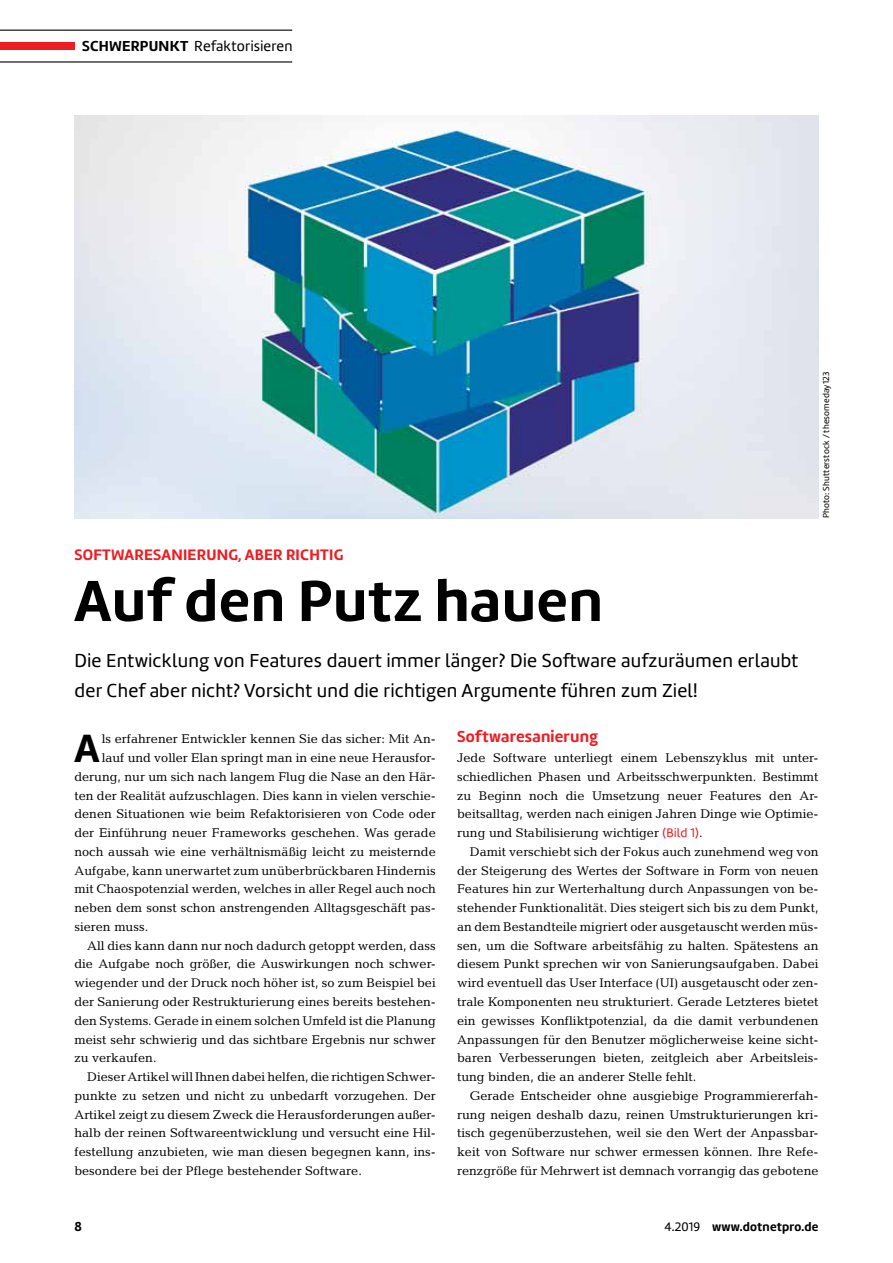
<style>
.page{position:relative;width:893px;height:1263px;background:#fff}
.page>*{position:absolute;margin:0;border:0;box-sizing:border-box;transform-origin:0 0}
.t1{font:700 60px "Amelia";color:#000}
.t2{font:700 40.8px "Amelia";color:#000}
.t3{font:19.5px/30px "Amelia";letter-spacing:.015em;color:#000}
.t4{font:700 16.5px "Amelia";letter-spacing:.015em;color:#ed1d24}
.t5{font:700 15.75px "Amelia";letter-spacing:.015em;color:#ed1d24}
.t6{font:15px "Amelia";letter-spacing:.015em;color:#000}
.t7{font:700 13.5px "Amelia";color:#000}
.t8{font:12.75px/18.8px "Candida Std";color:#000;text-align:justify}
.t9{font:700 12.75px "Amelia";color:#000}
.t10{font:9px "Amelia";letter-spacing:.015em;color:#000}
.s1{font-weight:700}
.s2{font-family:"Amelia";color:#ed1d24}
.s3{font-weight:400}
</style>
<div class="page">
<img style="left:74px;top:115px;width:745px;height:403px">
<hr style="left:0;top:30px;width:292px;height:1px;background:#000">
<hr style="left:0;top:61px;width:292px;height:2px;background:#000">
<div style="left:0;top:42px;width:74px;height:8px;background:#ed1d24"></div>
<p class="t6" style="left:82px;top:37px;width:212px"><span class="s1">Schwerpunkt</span> Refaktorisieren</p>
<p class="t5" style="left:74px;top:545px;width:270px">Softwaresanierung, aber richtig</p>
<h1 class="t1" style="left:74px;top:566px;width:530px">Auf den Putz hauen</h1>
<h3 class="t3" style="left:74px;top:646px;width:725px">Die Entwicklung von Features dauert immer länger? Die Software aufzuräumen erlaubt der Chef aber nicht? Vorsicht und die richtigen Argumente führen zum Ziel!</h3>
<p class="t10" style="left:821px;top:518px;width:148px;rotate:-90deg">Photo: Shutterstock / thesomeday123</p>
<h2 class="t2" style="left:75px;top:724px;width:27px">A</h2>
<p class="t8" style="left:102px;top:730px;width:336px">ls erfahrener Entwickler kennen Sie das sicher: Mit An-</p>
<p class="t8" style="left:102px;top:748px;width:336px">lauf und voller Elan springt man in eine neue Herausfor-</p>
<p class="t8" style="left:74px;top:767px;width:363px">derung, nur um sich nach langem Flug die Nase an den Här-</p>
<p class="t8" style="left:74px;top:786px;width:363px">ten der Realität aufzuschlagen. Dies kann in vielen verschie-</p>
<p class="t8" style="left:74px;top:805px;width:363px">denen Situationen wie beim Refaktorisieren von Code oder</p>
<p class="t8" style="left:74px;top:823px;width:363px">der Einführung neuer Frameworks geschehen. Was gerade</p>
<p class="t8" style="left:74px;top:842px;width:363px">noch aussah wie eine verhältnismäßig leicht zu meisternde</p>
<p class="t8" style="left:74px;top:861px;width:363px">Aufgabe, kann unerwartet zum unüberbrückbaren Hindernis</p>
<p class="t8" style="left:74px;top:880px;width:363px">mit Chaospotenzial werden, welches in aller Regel auch noch</p>
<p class="t8" style="left:74px;top:898px;width:363px">neben dem sonst schon anstrengenden Alltagsgeschäft pas-</p>
<p class="t8" style="left:74px;top:917px;width:75px">sieren muss.</p>
<p class="t8" style="left:87px;top:936px;width:350px">All dies kann dann nur noch dadurch getoppt werden, dass</p>
<p class="t8" style="left:74px;top:955px;width:363px">die Aufgabe noch größer, die Auswirkungen noch schwer-</p>
<p class="t8" style="left:74px;top:973px;width:363px">wiegender und der Druck noch höher ist, so zum Beispiel bei</p>
<p class="t8" style="left:74px;top:992px;width:363px">der Sanierung oder Restrukturierung eines bereits bestehen-</p>
<p class="t8" style="left:74px;top:1011px;width:363px">den Systems. Gerade in einem solchen Umfeld ist die Planung</p>
<p class="t8" style="left:74px;top:1030px;width:363px">meist sehr schwierig und das sichtbare Ergebnis nur schwer</p>
<p class="t8" style="left:74px;top:1048px;width:84px">zu verkaufen.</p>
<p class="t8" style="left:87px;top:1067px;width:350px">Dieser Artikel will Ihnen dabei helfen, die richtigen Schwer-</p>
<p class="t8" style="left:74px;top:1086px;width:363px">punkte zu setzen und nicht zu unbedarft vorzugehen. Der</p>
<p class="t8" style="left:74px;top:1105px;width:363px">Artikel zeigt zu diesem Zweck die Herausforderungen außer-</p>
<p class="t8" style="left:74px;top:1123px;width:363px">halb der reinen Softwareentwicklung und versucht eine Hil-</p>
<p class="t8" style="left:74px;top:1142px;width:363px">festellung anzubieten, wie man diesen begegnen kann, ins-</p>
<p class="t8" style="left:74px;top:1161px;width:289px">besondere bei der Pflege bestehender Software.</p>
<p class="t4" style="left:457px;top:726px;width:142px">Softwaresanierung</p>
<p class="t8" style="left:457px;top:748px;width:363px">Jede Software unterliegt einem Lebenszyklus mit unter&shy;schiedlichen Phasen und Arbeitsschwerpunkten. Bestimmt zu Beginn noch die Umsetzung neuer Features den Ar&shy;beitsalltag, werden nach einigen Jahren Dinge wie Optimie&shy;rung und Stabilisierung wichtiger <span class="s2">(Bild 1)</span>.</p>
<p class="t8" style="left:457px;top:842px;width:363px;text-indent:13px">Damit verschiebt sich der Fokus auch zunehmend weg von der Steigerung des Wertes der Software in Form von neuen Features hin zur Werterhaltung durch Anpassungen von be&shy;stehender Funktionalität. Dies steigert sich bis zu dem Punkt, an dem Bestandteile migriert oder ausgetauscht werden müs&shy;sen, um die Software arbeitsfähig zu halten. Spätestens an diesem Punkt sprechen wir von Sanierungsaufgaben. Dabei wird eventuell das User Interface (UI) ausgetauscht oder zen&shy;trale Komponenten neu strukturiert. Gerade Letzteres bietet ein gewisses Konfliktpotenzial, da die damit verbundenen Anpassungen für den Benutzer möglicherweise keine sicht&shy;baren Verbesserungen bieten, zeitgleich aber Arbeitsleis&shy;tung binden, die an anderer Stelle fehlt.</p>
<p class="t8" style="left:457px;top:1086px;width:363px;text-indent:13px">Gerade Entscheider ohne ausgiebige Programmiererfah&shy;rung neigen deshalb dazu, reinen Umstrukturierungen kri&shy;tisch gegenüberzustehen, weil sie den Wert der Anpassbar&shy;keit von Software nur schwer ermessen können. Ihre Refe&shy;renzgröße für Mehrwert ist demnach vorrangig das gebotene</p>
<p class="t7" style="left:74px;top:1218px;width:9px">8</p>
<p class="t9" style="left:664px;top:1219px;width:156px"><span class="s3">4.2019</span> www.dotnetpro.de</p>
</div>
